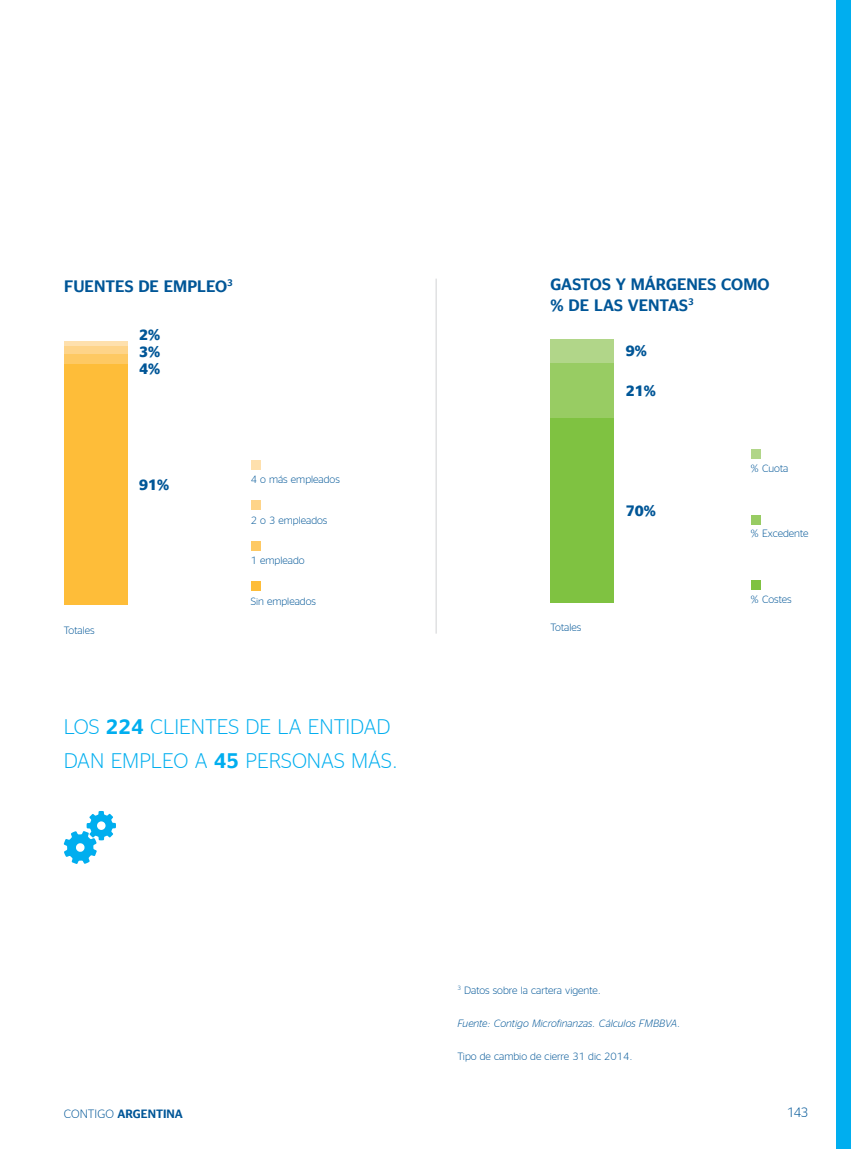
<style>
.page{position:relative;width:851px;height:1149px;background:#fff}
.page>*{position:absolute;margin:0;border:0;box-sizing:border-box;transform-origin:0 0}
.t1{font:300 21px/34.5px "BBVA Office";color:#00aeef}
.t2{font:300 16.5px/21px "BBVA Office";color:#005697}
.t3{font:700 15px/16.8px "BBVA Office";color:#005697;text-align:justify}
.t4{font:300 13.5px "BBVA Office";color:#005697}
.t5{font:300 12px "BBVA Office";color:#005697}
.t6{font:300 10.5px "BBVA Office";color:#005697}
.t7{font:italic 300 10.5px "BBVA Office";color:#005697}
.s1{font-style:inherit}
</style>
<div class="page">
<div style="left:836px;top:0;width:14px;height:1148px;background:#00aeef"></div>
<svg style="left:64px;top:811px;width:52px;height:52px"></svg>
<hr style="left:436px;top:278px;width:1px;height:355px;background:#d1d2d4">
<div style="left:251px;top:500px;width:9px;height:10px;background:#fed489"></div>
<div style="left:251px;top:460px;width:9px;height:9px;background:#fee0ad"></div>
<div style="left:251px;top:541px;width:9px;height:9px;background:#fec963"></div>
<div style="left:251px;top:581px;width:9px;height:10px;background:#febd39"></div>
<div style="left:64px;top:341px;width:64px;height:5px;background:#fee0ad"></div>
<div style="left:64px;top:346px;width:64px;height:8px;background:#fed489"></div>
<div style="left:64px;top:354px;width:64px;height:10px;background:#fec963"></div>
<div style="left:64px;top:364px;width:64px;height:241px;background:#febd39"></div>
<div style="left:750px;top:449px;width:10px;height:9px;background:#b1d689"></div>
<div style="left:750px;top:515px;width:10px;height:9px;background:#98cc63"></div>
<div style="left:750px;top:580px;width:10px;height:10px;background:#7fc241"></div>
<div style="left:550px;top:339px;width:64px;height:24px;background:#b1d689"></div>
<div style="left:550px;top:363px;width:64px;height:55px;background:#98cc63"></div>
<div style="left:550px;top:418px;width:64px;height:184px;background:#7fc241"></div>
<h2 class="t2" style="left:64px;top:275px;width:170px">FUENTES DE EMPLEO<sup>3</sup></h2>
<h3 class="t3" style="left:139px;top:326px;width:22px">2% 3% 4%</h3>
<h3 class="t3" style="left:139px;top:475px;width:31px">91%</h3>
<p class="t6" style="left:64px;top:624px;width:32px">Totales</p>
<p class="t6" style="left:251px;top:474px;width:91px">4 o más empleados</p>
<p class="t6" style="left:251px;top:514px;width:78px">2 o 3 empleados</p>
<p class="t6" style="left:251px;top:555px;width:55px">1 empleado</p>
<p class="t6" style="left:251px;top:595px;width:67px">Sin empleados</p>
<h1 class="t1" style="left:64px;top:708px;width:335px">Los <span class="s1">224</span> clientes de la entidad dan empleo a <span class="s1">45</span> personas más.</h1>
<h2 class="t2" style="left:550px;top:273px;width:220px">GASTOS Y MÁRGENES COMO % DE LAS VENTAS<sup>3</sup></h2>
<p class="t6" style="left:550px;top:621px;width:32px">Totales</p>
<h3 class="t3" style="left:626px;top:342px;width:22px">9%</h3>
<h3 class="t3" style="left:626px;top:381px;width:31px">21%</h3>
<h3 class="t3" style="left:626px;top:501px;width:31px">70%</h3>
<p class="t6" style="left:750px;top:462px;width:39px">% Cuota</p>
<p class="t6" style="left:750px;top:528px;width:59px">% Excedente</p>
<p class="t6" style="left:750px;top:593px;width:43px">% Costes</p>
<p class="t6" style="left:457px;top:983px;width:145px"><sup>3</sup> Datos sobre la cartera vigente.</p>
<p class="t7" style="left:457px;top:1016px;width:225px">Fuente: Contigo Microfinanzas. Cálculos FMBBVA.</p>
<p class="t6" style="left:457px;top:1049px;width:177px">Tipo de cambio de cierre 31 dic 2014.</p>
<p class="t5" style="left:64px;top:1106px;width:121px"><span class="s1">contigo</span> ARGENTINA</p>
<p class="t4" style="left:786px;top:1104px;width:23px">143</p>
</div>
